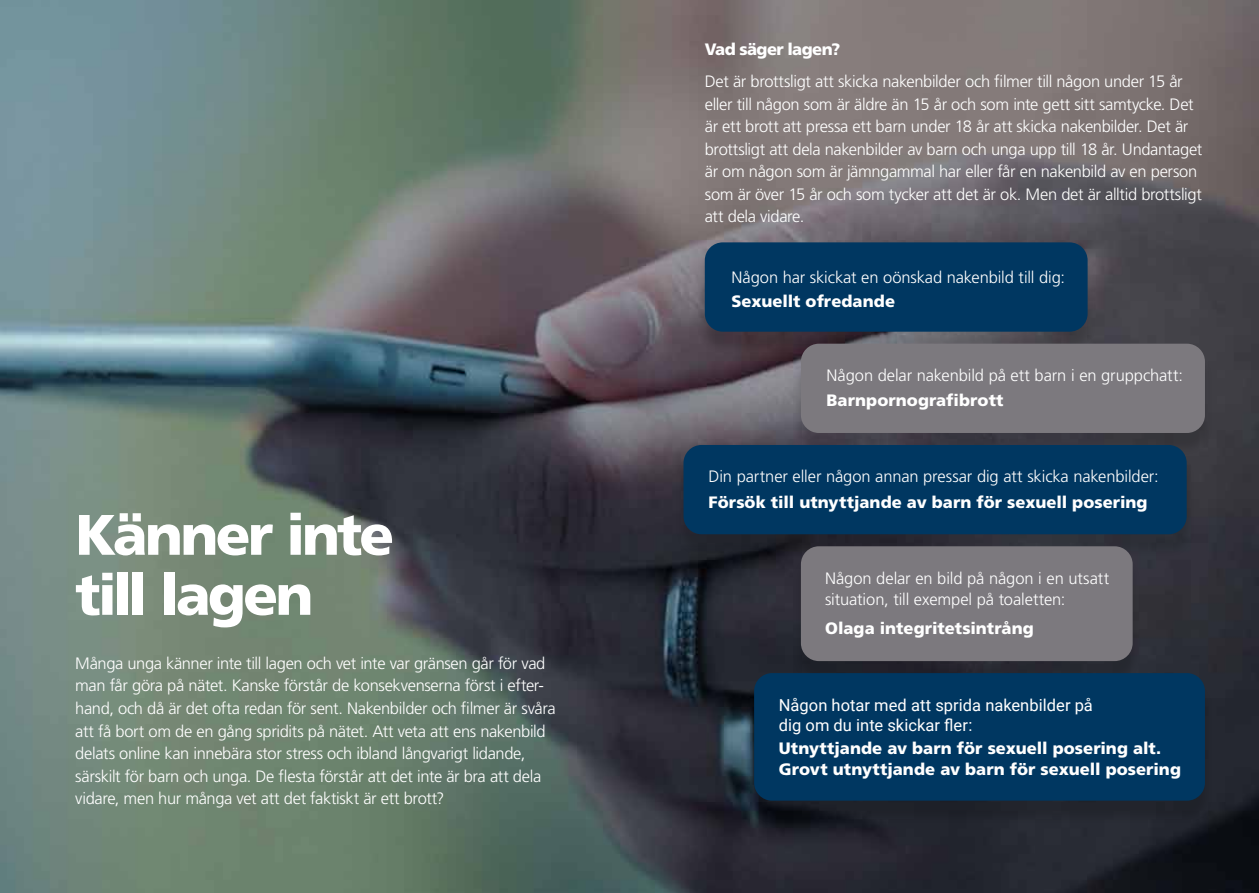
<style>
.page{position:relative;width:1259px;height:893px;background:#fff}
.page>*{position:absolute;margin:0;border:0;box-sizing:border-box;transform-origin:0 0}
.t1{font:900 57px/60px "Frutiger LT Std";letter-spacing:-.05em;color:#fff}
.t2{font:300 16.5px/22.5px "Frutiger LT Std";letter-spacing:-.02em;color:#fff}
.t3{font:900 16.5px/21px "Frutiger LT Std";color:#fff}
.t4{font:16.5px/19.8px "Roboto";color:#fff}
.t5{font:900 16.5px "Frutiger LT Std";letter-spacing:-.04em;color:#fff}
</style>
<div class="page">
<img style="left:0;top:0;width:1259px;height:893px">
<div style="left:696px;top:249px;width:399px;height:106px;background:#000;opacity:.15"></div>
<div style="left:705px;top:242px;width:382px;height:90px;background:#003761;border-radius:18px"></div>
<div style="left:792px;top:350px;width:421px;height:106px;background:#000;opacity:.15"></div>
<div style="left:801px;top:344px;width:404px;height:89px;background:#7c797e;border-radius:18px"></div>
<div style="left:675px;top:452px;width:520px;height:105px;background:#000;opacity:.15"></div>
<div style="left:683px;top:445px;width:503px;height:89px;background:#003761;border-radius:18px"></div>
<div style="left:792px;top:553px;width:349px;height:131px;background:#000;opacity:.15"></div>
<div style="left:801px;top:546px;width:331px;height:115px;background:#7c797e;border-radius:18px"></div>
<div style="left:746px;top:680px;width:467px;height:144px;background:#000;opacity:.15"></div>
<div style="left:754px;top:673px;width:451px;height:128px;background:#003761;border-radius:18px"></div>
<h1 class="t1" style="left:75px;top:505px;width:320px">Känner inte till lagen</h1>
<p class="t2" style="left:75px;top:652px;width:482px">Många unga känner inte till lagen och vet inte var gränsen går för vad man får göra på nätet. Kanske förstår de konsekvenserna först i efter&shy;hand, och då är det ofta redan för sent. Nakenbilder och filmer är svåra att få bort om de en gång spridits på nätet. Att veta att ens nakenbild delats online kan innebära stor stress och ibland långvarigt lidande, särskilt för barn och unga. De flesta förstår att det inte är bra att dela vidare, men hur många vet att det faktiskt är ett brott?</p>
<p class="t5" style="left:705px;top:39px;width:137px">Vad säger lagen?</p>
<p class="t2" style="left:705px;top:70px;width:499px">Det är brottsligt att skicka nakenbilder och filmer till någon under 15 år eller till någon som är äldre än 15 år och som inte gett sitt samtycke. Det är ett brott att pressa ett barn under 18 år att skicka nakenbilder. Det är brottsligt att dela nakenbilder av barn och unga upp till 18 år. Undantaget är om någon som är jämngammal har eller får en nakenbild av en person som är över 15 år och som tycker att det är ok. Men det är alltid brottsligt att dela vidare.</p>
<p class="t2" style="left:731px;top:266px;width:335px">Någon har skickat en oönskad nakenbild till dig:</p>
<p class="t3" style="left:731px;top:291px;width:165px">Sexuellt ofredande</p>
<p class="t2" style="left:826px;top:364px;width:358px">Någon delar nakenbild på ett barn i en gruppchatt:</p>
<p class="t3" style="left:826px;top:390px;width:179px">Barnpornografibrott</p>
<p class="t2" style="left:708px;top:466px;width:452px">Din partner eller någon annan pressar dig att skicka nakenbilder:</p>
<p class="t3" style="left:708px;top:492px;width:440px">Försök till utnyttjande av barn för sexuell posering</p>
<p class="t2" style="left:825px;top:568px;width:286px;line-height:21px">Någon delar en bild på någon i en utsatt situation, till exempel på toaletten:</p>
<p class="t3" style="left:825px;top:617px;width:210px">Olaga integritetsintrång</p>
<p class="t4" style="left:779px;top:694px;width:315px">Någon hotar med att sprida nakenbilder på dig om du inte skickar fler:</p>
<p class="t3" style="left:779px;top:737px;width:404px">Utnyttjande av barn för sexuell posering alt.<br>Grovt utnyttjande av barn för sexuell posering</p>
</div>
